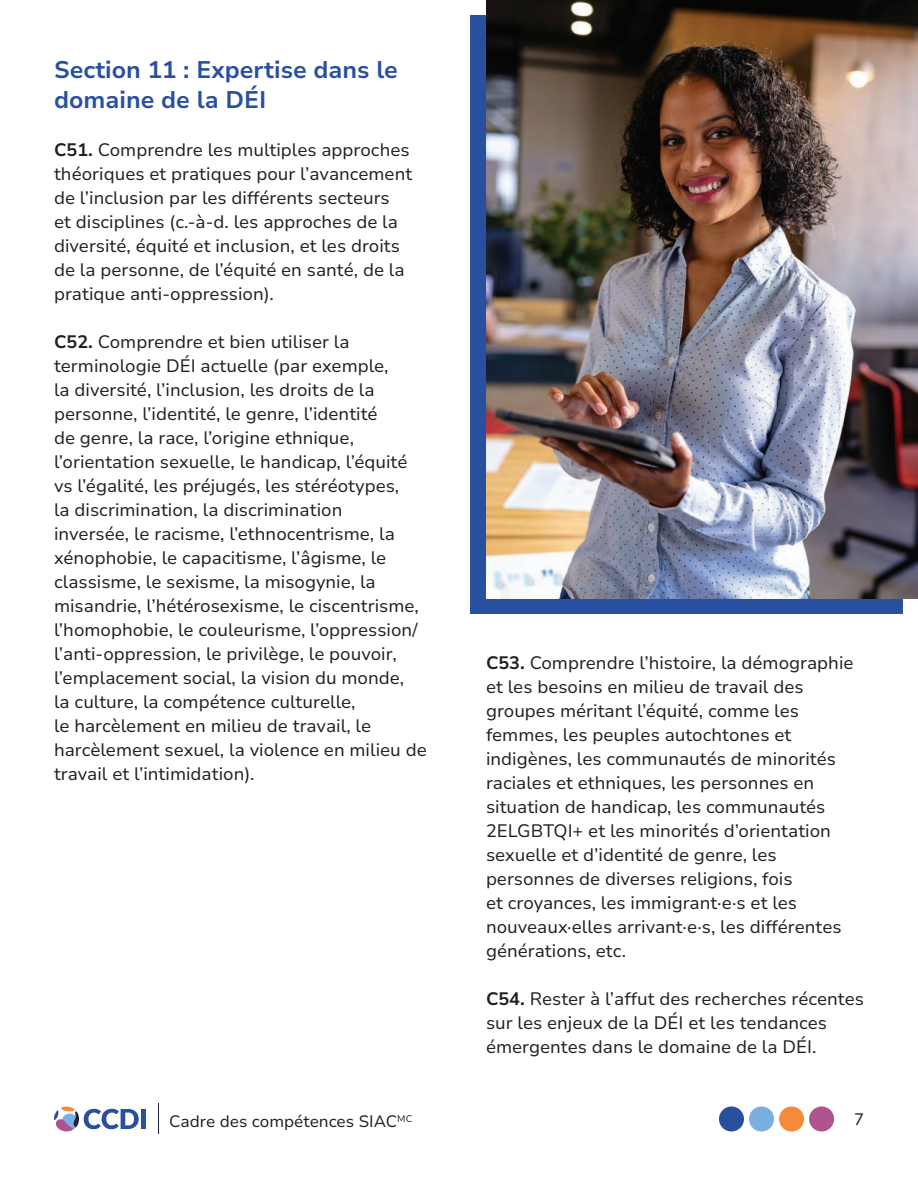
<style>
.page{position:relative;width:918px;height:1188px;background:#fff}
.page>*{position:absolute;margin:0;border:0;box-sizing:border-box;transform-origin:0 0}
.t1{font:700 24px/30px "Nunito Sans 10 pt";color:#2850a0}
.t2{font:18px/24px "Nunito Sans 10 pt";color:#231f20}
.t3{font:16.5px "Nunito Sans 10 pt";color:#231f20}
.s1{font-weight:700}
</style>
<div class="page">
<svg style="left:54px;top:1106px;width:85px;height:26px"></svg>
<div style="left:141px;top:1109px;width:5px;height:20px;background:#294f9f"></div>
<hr style="left:159px;top:1104px;width:1px;height:30px;background:#202039">
<div style="left:749px;top:1106px;width:25px;height:26px;background:#7bafde;border-radius:50%"></div>
<div style="left:719px;top:1106px;width:25px;height:26px;background:#294f9f;border-radius:50%"></div>
<div style="left:779px;top:1106px;width:25px;height:26px;background:#f5893c;border-radius:50%"></div>
<div style="left:809px;top:1106px;width:25px;height:26px;background:#af538f;border-radius:50%"></div>
<div style="left:471px;top:15px;width:432px;height:598px;background:#294f9f"></div>
<img style="left:486px;top:0;width:432px;height:599px">
<h1 class="t1" style="left:54px;top:54px;width:345px">Section 11 : Expertise dans le domaine de la DÉI</h1>
<p class="t2" style="left:54px;top:137px;width:360px"><span class="s1">C51.</span> Comprendre les multiples approches théoriques et pratiques pour l’avancement de l’inclusion par les différents secteurs<br>et disciplines (c.-à-d. les approches de la diversité, équité et inclusion, et les droits de la personne, de l’équité en santé, de la pratique anti-oppression).</p>
<p class="t2" style="left:54px;top:329px;width:374px"><span class="s1">C52.</span> Comprendre et bien utiliser la terminologie DÉI actuelle (par exemple,<br>la diversité, l’inclusion, les droits de la personne, l’identité, le genre, l’identité<br>de genre, la race, l’origine ethnique, l’orientation sexuelle, le handicap, l’équité vs l’égalité, les préjugés, les stéréotypes,<br>la discrimination, la discrimination<br>inversée, le racisme, l’ethnocentrisme, la xénophobie, le capacitisme, l’âgisme, le classisme, le sexisme, la misogynie, la misandrie, l’hétérosexisme, le ciscentrisme, l’homophobie, le couleurisme, l’oppression/ l’anti-oppression, le privilège, le pouvoir, l’emplacement social, la vision du monde,<br>la culture, la compétence culturelle,<br>le harcèlement en milieu de travail, le harcèlement sexuel, la violence en milieu de travail et l’intimidation).</p>
<p class="t2" style="left:486px;top:650px;width:369px"><span class="s1">C53.</span> Comprendre l’histoire, la démographie et les besoins en milieu de travail des groupes méritant l’équité, comme les femmes, les peuples autochtones et indigènes, les communautés de minorités raciales et ethniques, les personnes en situation de handicap, les communautés 2ELGBTQI+ et les minorités d’orientation sexuelle et d’identité de genre, les personnes de diverses religions, fois<br>et croyances, les immigrant·e·s et les nouveaux·elles arrivant·e·s, les différentes générations, etc.</p>
<p class="t2" style="left:486px;top:986px;width:379px"><span class="s1">C54.</span> Rester à l’affut des recherches récentes sur les enjeux de la DÉI et les tendances émergentes dans le domaine de la DÉI.</p>
<p class="t3" style="left:169px;top:1110px;width:245px">Cadre des compétences SIAC<sup>MC</sup></p>
<p class="t3" style="left:854px;top:1108px;width:11px">7</p>
</div>
